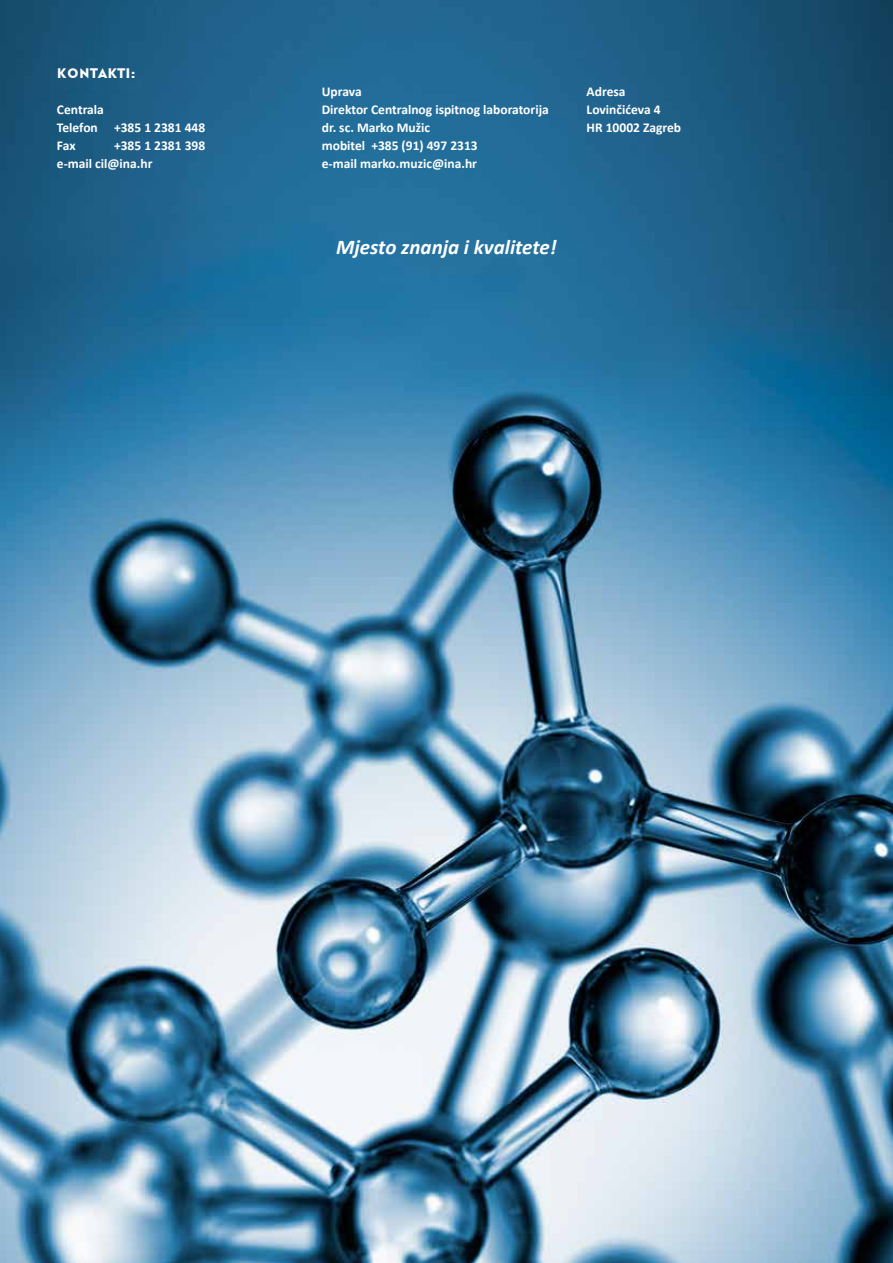
<style>
.page{position:relative;width:893px;height:1263px;background:#fff}
.page>*{position:absolute;margin:0;border:0;box-sizing:border-box;transform-origin:0 0}
.t1{font:italic 700 21px "Calibri";color:#fff}
.t2{font:700 13.5px/18px "Calibri";color:#fff}
.t3{font:900 13.5px "Molgroup";color:#fff}
</style>
<div class="page">
<img style="left:0;top:0;width:893px;height:1263px">
<p class="t3" style="left:57px;top:64px;width:80px">KONTAKTI:</p>
<p class="t2" style="left:57px;top:100px;width:150px">Centrala<br>Telefon +385 1 2381 448<br>Fax</p>
<p class="t2" style="left:57px;top:136px;width:150px;text-indent:57px">+385 1 2381 398 e-mail cil@ina.hr</p>
<p class="t2" style="left:322px;top:83px;width:228px">Uprava<br>Direktor Centralnog ispitnog laboratorija dr. sc. Marko Mužic<br>mobitel +385 (91) 497 2313<br>e-mail marko.muzic@ina.hr</p>
<p class="t2" style="left:587px;top:83px;width:96px">Adresa<br>Lovinčićeva 4<br>HR 10002 Zagreb</p>
<h1 class="t1" style="left:336px;top:234px;width:222px">Mjesto znanja i kvalitete!</h1>
</div>
